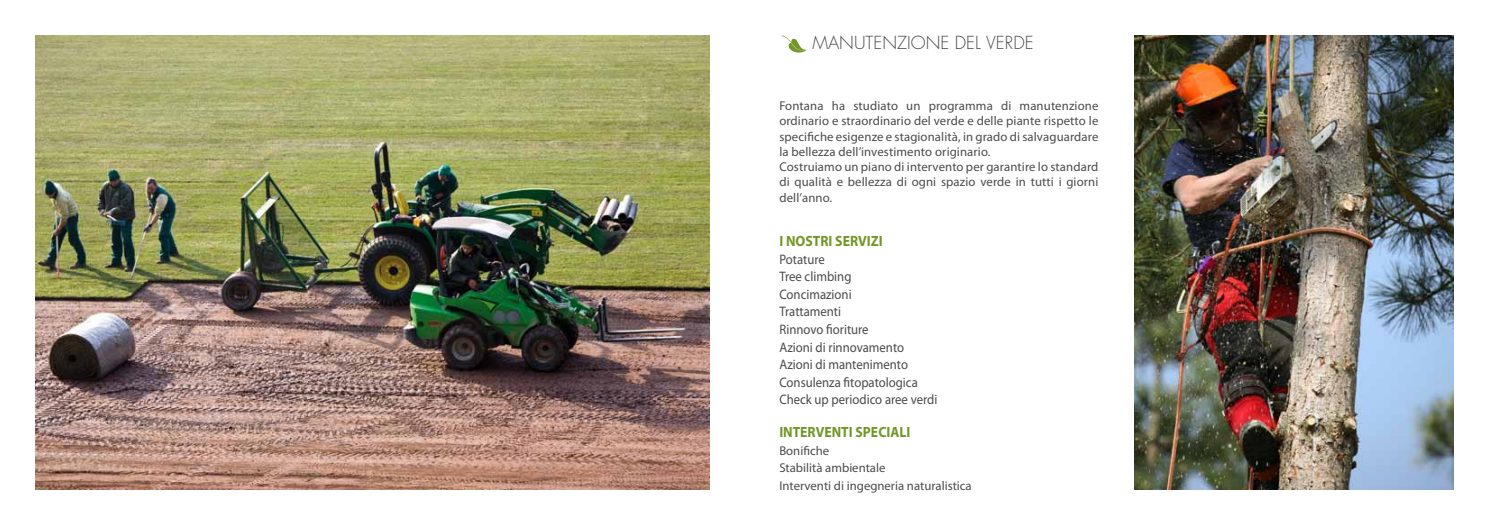
<style>
.page{position:relative;width:1489px;height:525px;background:#fff}
.page>*{position:absolute;margin:0;border:0;box-sizing:border-box;transform-origin:0 0}
.t1{font:300 17.5px "Futura";color:#4b4b4d}
.t2{font:700 14.88px "Myriad Pro";color:#729726;scale:.93 1}
.t3{font:13.75px/17.5px "Myriad Pro";color:#4b4b4d;scale:.93 1}
.t4{font:12.75px/15.2px "Myriad Pro";letter-spacing:.01em;color:#4b4b4d}
</style>
<div class="page">
<svg style="left:781px;top:35px;width:25px;height:18px"></svg>
<img style="left:35px;top:35px;width:674px;height:454px">
<img style="left:1134px;top:35px;width:319px;height:454px">
<h1 class="t1" style="left:812px;top:32px;width:223px">MANUTENZIONE DEL VERDE</h1>
<p class="t4" style="left:779px;top:98px;width:320px">Fontana ha studiato un programma di manutenzione ordinario e straordinario del verde e delle piante rispetto le specifiche esigenze e stagionalità, in grado di salvaguardare la bellezza dell’investimento originario.<br>Costruiamo un piano di intervento per garantire lo standard di qualità e bellezza di ogni spazio verde in tutti i giorni dell’anno.</p>
<p class="t2" style="left:779px;top:231px;width:112px">I NOSTRI SERVIZI</p>
<p class="t3" style="left:779px;top:250px;width:171px">Potature<br>Tree climbing<br>Concimazioni<br>Trattamenti<br>Rinnovo fioriture<br>Azioni di rinnovamento<br>Azioni di mantenimento<br>Consulenza fitopatologica<br>Check up periodico aree verdi</p>
<p class="t2" style="left:779px;top:422px;width:142px">INTERVENTI SPECIALI</p>
<p class="t4" style="left:779px;top:441px;width:194px;line-height:17.5px">Bonifiche<br>Stabilità ambientale<br>Interventi di ingegneria naturalistica</p>
</div>
